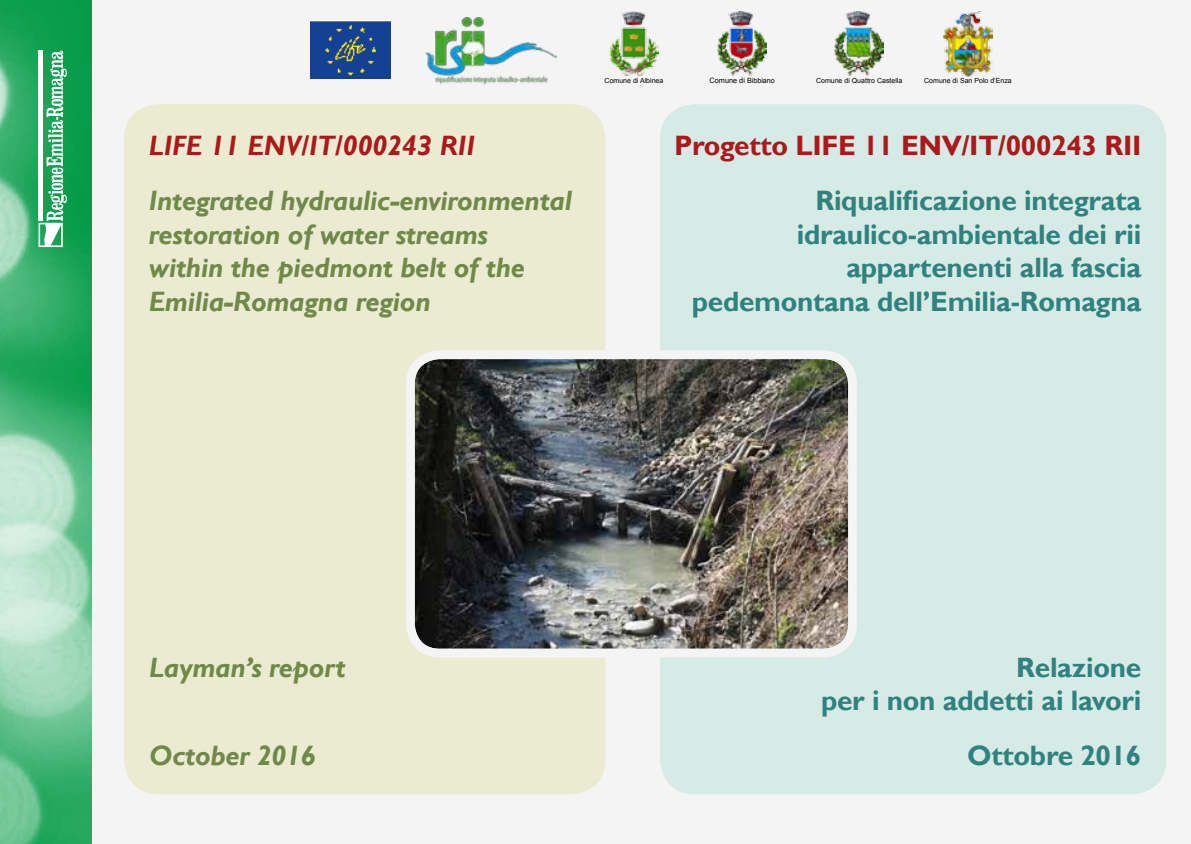
<style>
.page{position:relative;width:1191px;height:844px;background:#fff}
.page>*{position:absolute;margin:0;border:0;box-sizing:border-box;transform-origin:0 0}
.t1{font:700 28px/33.6px "Gill Sans";letter-spacing:-.01em;color:#31827e;text-align:right}
.t2{font:italic 700 28px/33.6px "Gill Sans";letter-spacing:-.01em;color:#71884b}
.t3{font:700 28px "Gill Sans";letter-spacing:-.01em;color:#ab191c}
.t4{font:italic 700 28px "Gill Sans";color:#ab191c}
.t5{font:7.35px "Arial";color:#000}
.t6{font:7px "Arial";color:#000}
.s1{font-size:7.17px}
</style>
<div class="page">
<div style="left:0;top:0;width:1191px;height:843px;background:#f4f4f4"></div>
<div style="left:124px;top:104px;width:481px;height:690px;background:#eaebd0;border-radius:35px"></div>
<div style="left:660px;top:104px;width:506px;height:690px;background:#d6ebe6;border-radius:35px"></div>
<img style="left:0;top:0;width:92px;height:843px">
<svg style="left:39px;top:51px;width:28px;height:196px"></svg>
<img style="left:416px;top:360px;width:431px;height:287px">
<div style="left:406px;top:350px;width:451px;height:307px;border:9px solid #f4f4f4;border-radius:29px"></div>
<img style="left:425px;top:17px;width:131px;height:67px">
<img style="left:311px;top:20px;width:80px;height:58px">
<img style="left:609px;top:12px;width:49px;height:64px">
<img style="left:718px;top:12px;width:48px;height:64px">
<img style="left:835px;top:12px;width:48px;height:64px">
<img style="left:943px;top:12px;width:49px;height:64px">
<p class="t4" style="left:149px;top:130px;width:327px">LIFE 11 ENV/IT/000243 RII</p>
<p class="t2" style="left:149px;top:184px;width:425px">Integrated hydraulic-environmental restoration of water streams<br>within the piedmont belt of the<br>Emilia-Romagna region</p>
<p class="t6" style="left:604px;top:76px;width:60px">Comune di Albinea</p>
<p class="t5" style="left:709px;top:76px;width:67px">Comune di <span class="s1">Bibbiano</span></p>
<p class="t6" style="left:816px;top:76px;width:88px">Comune di Quattro Castella</p>
<p class="t6" style="left:924px;top:76px;width:89px">Comune di San Polo d’Enza</p>
<p class="t3" style="left:674px;top:129px;width:469px">Progetto LIFE 11 ENV/IT/000243 RII</p>
<p class="t1" style="left:692px;top:184px;width:451px">Riqualificazione integrata idraulico-ambientale dei rii appartenenti alla fascia pedemontana dell’Emilia-Romagna</p>
<p class="t2" style="left:149px;top:651px;width:198px">Layman’s report</p>
<p class="t2" style="left:149px;top:739px;width:168px">October 2016</p>
<p class="t1" style="left:821px;top:651px;width:322px">Relazione<br>per i non addetti ai lavori</p>
<p class="t1" style="left:967px;top:739px;width:176px">Ottobre 2016</p>
</div>
